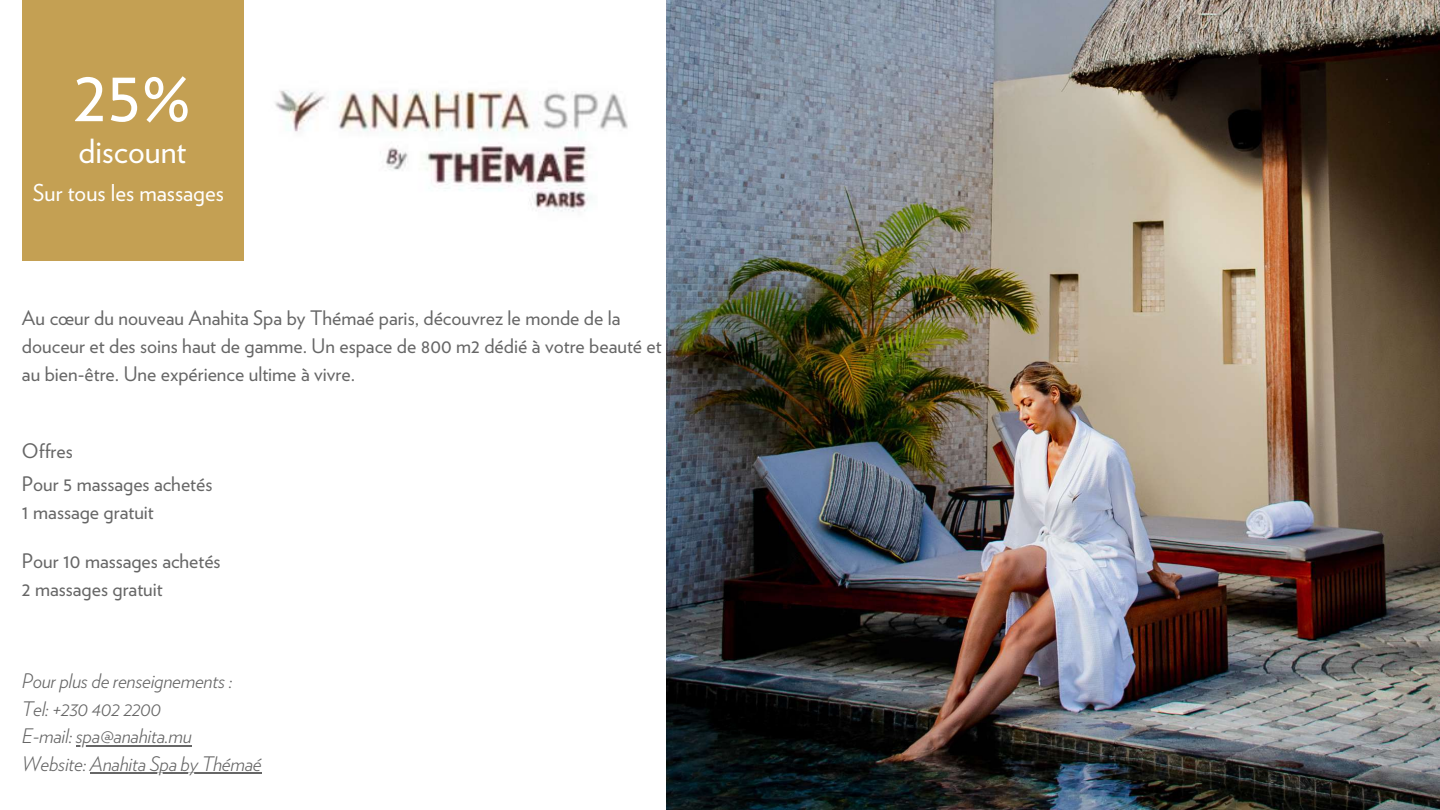
<style>
.page{position:relative;width:1440px;height:810px;background:#fff}
.page>*{position:absolute;margin:0;border:0;box-sizing:border-box;transform-origin:0 0}
.t1{font:75.6px "Verlag";color:#fff}
.t2{font:33.2px "Verlag";color:#fff}
.t3{font:23.2px "Verlag";color:#fff}
.t4{font:20px/27.8px "Verlag";color:#666}
.t5{font:italic 300 20px/27.8px "Verlag";letter-spacing:-.015em;color:#666}
</style>
<div class="page">
<img style="left:666px;top:0;width:774px;height:810px">
<div style="left:22px;top:0;width:221px;height:260px;background:#c4a053"></div>
<img style="left:275px;top:90px;width:353px;height:122px">
<hr style="left:76px;top:745px;width:116px;height:1px;background:#666">
<hr style="left:90px;top:773px;width:171px;height:1px;background:#666">
<h1 class="t1" style="left:74px;top:61px;width:119px">25%</h1>
<h2 class="t2" style="left:79px;top:137px;width:109px">discount</h2>
<p class="t3" style="left:33px;top:183px;width:192px">Sur tous les massages</p>
<p class="t4" style="left:22px;top:305px;width:641px">Au cœur du nouveau Anahita Spa by Thémaé paris, découvrez le monde de la douceur et des soins haut de gamme. Un espace de 800 m2 dédié à votre beauté et au bien-être. Une expérience ultime à vivre.</p>
<p class="t4" style="left:22px;top:438px;width:52px">Offres</p>
<p class="t4" style="left:22px;top:471px;width:192px">Pour 5 massages achetés<br>1 massage gratuit</p>
<p class="t4" style="left:22px;top:548px;width:200px">Pour 10 massages achetés<br>2 massages gratuit</p>
<p class="t5" style="left:22px;top:668px;width:241px">Pour plus de renseignements :<br>Tel: +230 402 2200<br>E-mail: spa@anahita.mu<br>Website: Anahita Spa by Thémaé</p>
</div>
